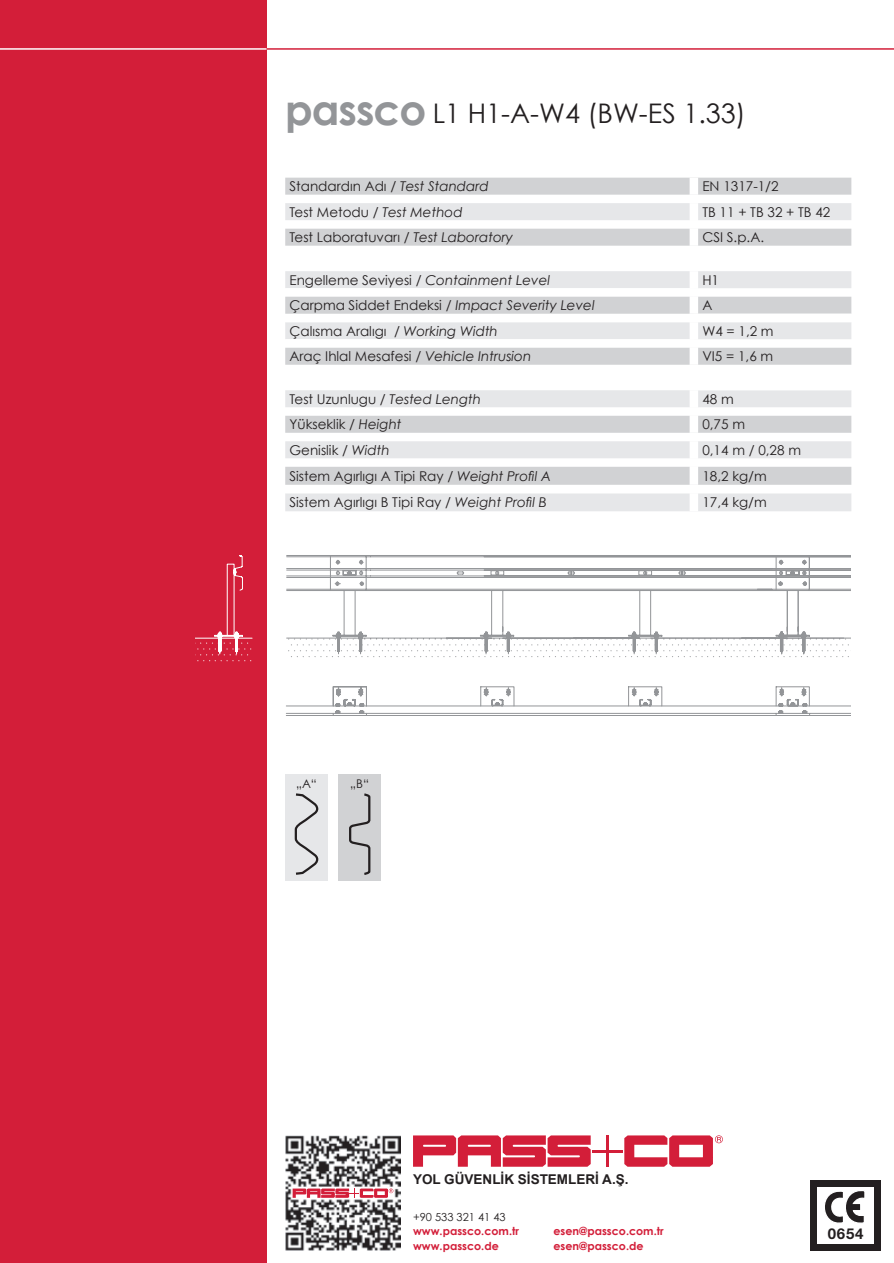
<style>
.page{position:relative;width:894px;height:1263px;background:#fff}
.page>*{position:absolute;margin:0;border:0;box-sizing:border-box;transform-origin:0 0}
.t1{font:27px "Century Gothic";color:#231f20}
.t2{font:700 15px "Helvetica Neue";color:#231f20}
.t3{font:13.5px "Century Gothic";color:#231f20}
.t4{font:italic 13.5px "Century Gothic";color:#231f20}
.t5{font:700 13.5px "Arial";color:#231f20}
.t6{font:12px "Century Gothic";color:#231f20}
.t7{font:700 11.1px "Century Gothic";color:#d31e39}
.t8{font:11.1px "Century Gothic";color:#231f20}
.s1{font-weight:700;font-size:42px;color:#939598}
.s2{font-style:italic}
.s3{font-style:normal}
</style>
<div class="page">
<div style="left:0;top:0;width:266px;height:1263px;background:#d31e39"></div>
<hr style="left:0;top:48px;width:893px;height:2px;background:#fff">
<hr style="left:266px;top:48px;width:627px;height:2px;background:#d31e39">
<div style="left:285px;top:178px;width:565px;height:17px;background:#d1d2d4"></div>
<svg style="left:285px;top:203px;width:565px;height:308px;fill:#e6e7e9"></svg>
<svg style="left:285px;top:288px;width:565px;height:205px"></svg>
<svg style="left:285px;top:297px;width:565px;height:188px"></svg>
<div style="left:689px;top:178px;width:8px;height:17px;background:#fff"></div>
<div style="left:689px;top:220px;width:8px;height:9px;background:#fff"></div>
<div style="left:689px;top:203px;width:8px;height:17px;background:#fff"></div>
<div style="left:689px;top:229px;width:8px;height:17px;background:#fff"></div>
<div style="left:689px;top:246px;width:8px;height:25px;background:#fff"></div>
<div style="left:689px;top:271px;width:8px;height:17px;background:#fff"></div>
<div style="left:689px;top:288px;width:8px;height:9px;background:#fff"></div>
<div style="left:689px;top:297px;width:8px;height:17px;background:#fff"></div>
<div style="left:689px;top:314px;width:8px;height:8px;background:#fff"></div>
<div style="left:689px;top:322px;width:8px;height:17px;background:#fff"></div>
<div style="left:689px;top:339px;width:8px;height:9px;background:#fff"></div>
<div style="left:689px;top:348px;width:8px;height:17px;background:#fff"></div>
<div style="left:689px;top:365px;width:8px;height:25px;background:#fff"></div>
<div style="left:689px;top:390px;width:8px;height:17px;background:#fff"></div>
<div style="left:689px;top:407px;width:8px;height:9px;background:#fff"></div>
<div style="left:689px;top:416px;width:8px;height:17px;background:#fff"></div>
<div style="left:689px;top:433px;width:8px;height:8px;background:#fff"></div>
<div style="left:689px;top:441px;width:8px;height:17px;background:#fff"></div>
<div style="left:689px;top:458px;width:8px;height:9px;background:#fff"></div>
<div style="left:689px;top:467px;width:8px;height:18px;background:#fff"></div>
<div style="left:689px;top:485px;width:8px;height:8px;background:#fff"></div>
<div style="left:689px;top:493px;width:8px;height:18px;background:#fff"></div>
<div style="left:285px;top:774px;width:42px;height:107px;background:#e6e7e9"></div>
<div style="left:338px;top:774px;width:43px;height:107px;background:#d1d2d4"></div>
<svg style="left:294px;top:793px;width:25px;height:82px"></svg>
<svg style="left:349px;top:793px;width:22px;height:82px"></svg>
<img style="left:285px;top:1135px;width:115px;height:115px">
<svg style="left:292px;top:1188px;width:101px;height:10px"></svg>
<svg style="left:286px;top:555px;width:564px;height:35px"></svg>
<svg style="left:286px;top:590px;width:564px;height:126px"></svg>
<svg style="left:195px;top:555px;width:57px;height:107px"></svg>
<div style="left:809px;top:1180px;width:71px;height:71px;background:#231f20"></div>
<div style="left:816px;top:1187px;width:57px;height:57px;background:#fff"></div>
<svg style="left:816px;top:1187px;width:49px;height:41px"></svg>
<svg style="left:413px;top:1135px;width:177px;height:32px"></svg>
<hr style="left:606px;top:1135px;width:2px;height:32px;background:#d31e39">
<hr style="left:591px;top:1150px;width:31px;height:2px;background:#d31e39">
<svg style="left:624px;top:1135px;width:98px;height:32px"></svg>
<h1 class="t1" style="left:285px;top:97px;width:462px"><span class="s1">passco</span> L1 H1-A-W4 (BW-ES 1.33)</h1>
<p class="t3" style="left:289px;top:178px;width:201px">Standardın Adı <span class="s2">/ Test Standard</span></p>
<p class="t3" style="left:702px;top:178px;width:78px">EN 1317-1/2</p>
<p class="t4" style="left:289px;top:204px;width:175px"><span class="s3">Test Metodu</span> / Test Method</p>
<p class="t3" style="left:702px;top:204px;width:129px">TB 11 + TB 32 + TB 42</p>
<p class="t3" style="left:289px;top:229px;width:225px">Test Laboratuvarı <span class="s2">/ Test Laboratory</span></p>
<p class="t3" style="left:702px;top:229px;width:63px">CSI S.p.A.</p>
<p class="t3" style="left:289px;top:272px;width:262px">Engelleme Seviyesi <span class="s2">/ Containment Level</span></p>
<p class="t3" style="left:702px;top:272px;width:18px">H1</p>
<p class="t4" style="left:289px;top:297px;width:306px"><span class="s3">Çarpma Siddet Endeksi</span> / Impact Severity Level</p>
<p class="t3" style="left:702px;top:297px;width:11px">A</p>
<p class="t3" style="left:289px;top:323px;width:210px">Çalısma Aralıgı <span class="s2">/ Working Width</span></p>
<p class="t3" style="left:702px;top:323px;width:73px">W4 = 1,2 m</p>
<p class="t3" style="left:289px;top:348px;width:243px">Araç Ihlal Mesafesi <span class="s2">/ Vehicle Intrusion</span></p>
<p class="t3" style="left:702px;top:348px;width:72px">VI5 = 1,6 m</p>
<p class="t4" style="left:289px;top:391px;width:193px"><span class="s3">Test Uzunlugu</span> / Tested Length</p>
<p class="t3" style="left:702px;top:391px;width:33px">48 m</p>
<p class="t3" style="left:289px;top:416px;width:113px">Yükseklik <span class="s2">/ Height</span></p>
<p class="t3" style="left:702px;top:416px;width:44px">0,75 m</p>
<p class="t3" style="left:289px;top:442px;width:102px">Genislik <span class="s2">/ Width</span></p>
<p class="t3" style="left:702px;top:442px;width:100px">0,14 m / 0,28 m</p>
<p class="t3" style="left:289px;top:468px;width:263px">Sistem Agırlıgı A Tipi Ray <span class="s2">/ Weight Profil A</span></p>
<p class="t3" style="left:702px;top:468px;width:66px">18,2 kg/m</p>
<p class="t3" style="left:289px;top:494px;width:258px">Sistem Agırlıgı B Tipi Ray <span class="s2">/ Weight Profil B</span></p>
<p class="t3" style="left:702px;top:494px;width:66px">17,4 kg/m</p>
<p class="t6" style="left:296px;top:777px;width:22px">„A“</p>
<p class="t6" style="left:350px;top:777px;width:20px">„B“</p>
<p class="t5" style="left:413px;top:1171px;width:217px">YOL GÜVENLİK SİSTEMLERİ A.Ş.</p>
<p class="t8" style="left:413px;top:1210px;width:94px">+90 533 321 41 43</p>
<p class="t7" style="left:413px;top:1224px;width:107px">www.passco.com.tr</p>
<p class="t7" style="left:553px;top:1224px;width:112px">esen@passco.com.tr</p>
<p class="t7" style="left:413px;top:1239px;width:87px">www.passco.de</p>
<p class="t7" style="left:553px;top:1239px;width:91px">esen@passco.de</p>
<p class="t2" style="left:827px;top:1224px;width:37px">0654</p>
</div>
